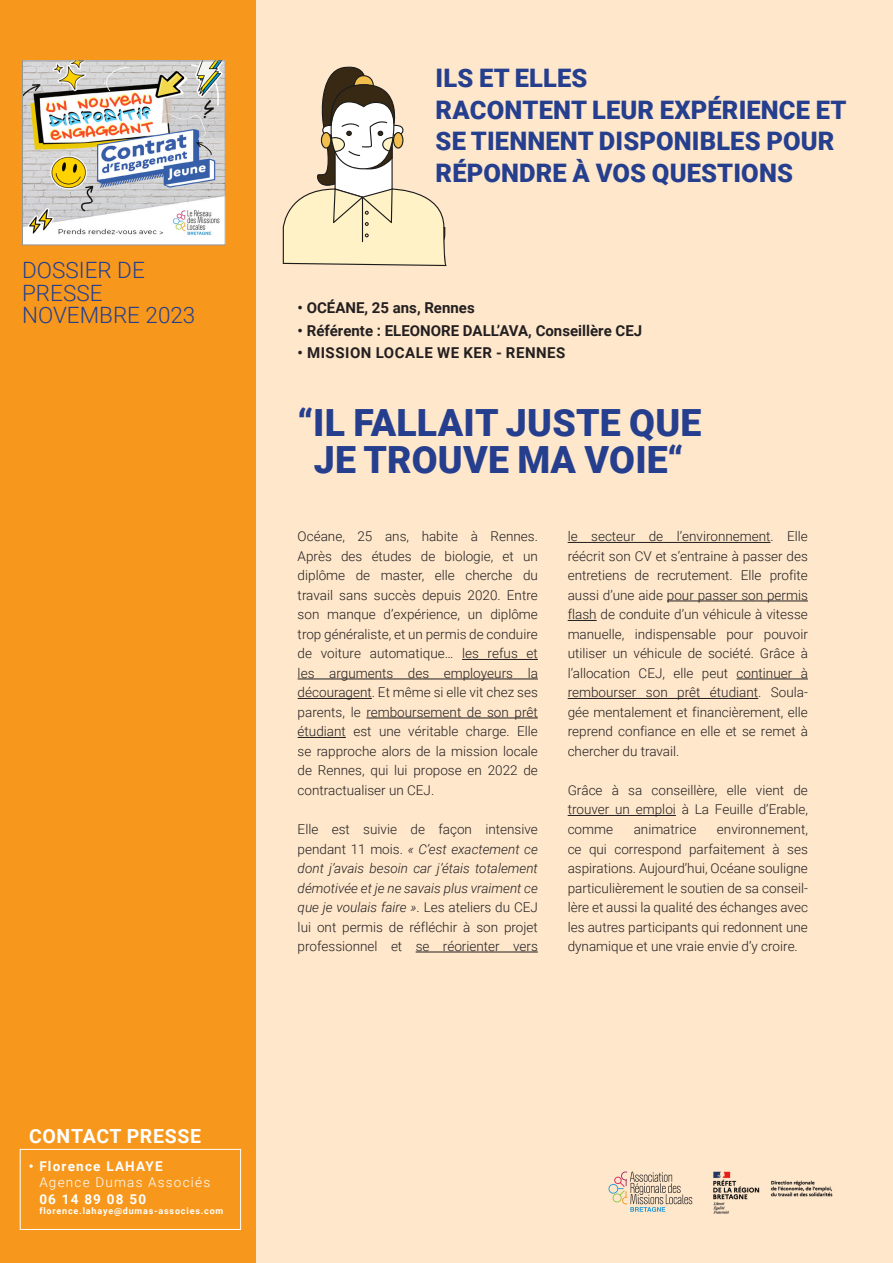
<style>
.page{position:relative;width:893px;height:1263px;background:#fff}
.page>*{position:absolute;margin:0;border:0;box-sizing:border-box;transform-origin:0 0}
.t1{font:900 37.5px/37.5px "Roboto";letter-spacing:.005em;color:#253f8e;text-align:center}
.t2{font:900 25.5px/31.5px "Roboto";letter-spacing:.005em;color:#253f8e}
.t3{font:300 22.5px/22.5px "Roboto";color:#253f8e}
.t4{font:700 19.5px "Roboto";letter-spacing:.035em;color:#fff}
.t5{font:700 15px "Roboto";color:#231f20}
.t6{font:700 15px "Roboto";letter-spacing:.035em;color:#231f20}
.t7{font:300 13.5px/19.5px "Roboto";color:#231f20;text-align:justify}
.t8{font:700 13.5px/16.2px "Roboto";letter-spacing:.09em;color:#fff}
.t9{font:700 9px "Roboto";letter-spacing:.09em;color:#fff}
.s1{font-weight:300}
.s2{font-style:italic}
</style>
<div class="page">
<div style="left:255px;top:0;width:638px;height:1263px;background:#fee7cb"></div>
<div style="left:0;top:0;width:255px;height:1263px;background:#f7981d"></div>
<div style="left:20px;top:1149px;width:221px;height:81px;border:1px solid #fff"></div>
<svg style="left:283px;top:66px;width:163px;height:200px"></svg>
<hr style="left:462px;top:659px;width:76px;height:1px;background:#231f20">
<hr style="left:298px;top:679px;width:240px;height:1px;background:#231f20">
<hr style="left:298px;top:698px;width:74px;height:1px;background:#231f20">
<hr style="left:366px;top:718px;width:172px;height:1px;background:#231f20">
<hr style="left:298px;top:737px;width:48px;height:1px;background:#231f20">
<hr style="left:416px;top:952px;width:122px;height:1px;background:#231f20">
<hr style="left:568px;top:542px;width:202px;height:1px;background:#231f20">
<hr style="left:667px;top:601px;width:141px;height:1px;background:#231f20">
<svg style="left:568px;top:620px;width:29px;height:1px"></svg>
<hr style="left:737px;top:679px;width:71px;height:1px;background:#231f20">
<hr style="left:568px;top:698px;width:190px;height:1px;background:#231f20">
<hr style="left:568px;top:815px;width:108px;height:1px;background:#231f20">
<img style="left:24px;top:63px;width:200px;height:180px">
<div style="left:22px;top:61px;width:204px;height:184px;border:1px solid #939598"></div>
<img style="left:713px;top:1171px;width:120px;height:43px">
<svg style="left:608px;top:1171px;width:84px;height:41px"></svg>
<p class="t3" style="left:22px;top:258px;width:124px">DOSSIER DE<br>PRESSE</p>
<p class="t3" style="left:22px;top:303px;width:175px">NOVEMBRE 2023</p>
<p class="t4" style="left:29px;top:1122px;width:174px">CONTACT PRESSE</p>
<p class="t8" style="left:39px;top:1158px;width:172px;text-indent:-11px">• Florence LAHAYE<br><span class="s1">Agence Dumas Associés<br></span>06 14 89 08 50</p>
<p class="t9" style="left:39px;top:1204px;width:186px">florence.lahaye@dumas-associes.com</p>
<p class="t2" style="left:436px;top:61px;width:153px">ILS ET ELLES</p>
<p class="t2" style="left:436px;top:93px;width:412px">RACONTENT LEUR EXPÉRIENCE ET<br>SE TIENNENT DISPONIBLES POUR<br>RÉPONDRE À VOS QUESTIONS</p>
<p class="t5" style="left:298px;top:298px;width:179px">• OCÉANE, 25 ans, Rennes</p>
<p class="t5" style="left:298px;top:320px;width:346px">• Référente : ELEONORE DALL’AVA, Conseillère CEJ</p>
<p class="t6" style="left:298px;top:343px;width:269px">• MISSION LOCALE WE KER - RENNES</p>
<p class="t1" style="left:298px;top:402px;width:405px">“IL FALLAIT JUSTE QUE<br>JE TROUVE MA VOIE“</p>
<p class="t7" style="left:298px;top:526px;width:242px">Océane, 25 ans, habite à Rennes.<br>Après des études de biologie, et un diplôme de master, elle cherche du travail sans succès depuis 2020. Entre son manque d’expérience, un diplôme trop généraliste, et un permis de conduire de voiture automatique… les refus et les arguments des employeurs la découragent. Et même si elle vit chez ses parents, le remboursement de son prêt étudiant est une véritable charge. Elle se rapproche alors de la mission locale de Rennes, qui lui propose en 2022 de contractualiser un CEJ.</p>
<p class="t7" style="left:298px;top:819px;width:242px">Elle est suivie de façon intensive pendant 11 mois. <span class="s2">« C’est exactement ce dont j’avais besoin car j’étais totalement démotivée et je ne savais plus vraiment ce que je voulais faire »</span>. Les ateliers du CEJ lui ont permis de réfléchir à son projet professionnel et se réorienter vers</p>
<p class="t7" style="left:568px;top:526px;width:242px">le secteur de l’environnement. Elle réécrit son CV et s’entraine à passer des entretiens de recrutement. Elle profite aussi d’une aide pour passer son permis flash de conduite d’un véhicule à vitesse manuelle, indispensable pour pouvoir utiliser un véhicule de société. Grâce à l’allocation CEJ, elle peut continuer à rembourser son prêt étudiant. Soula&shy;gée mentalement et financièrement, elle reprend confiance en elle et se remet à chercher du travail.</p>
<p class="t7" style="left:568px;top:780px;width:242px">Grâce à sa conseillère, elle vient de trouver un emploi à La Feuille d’Erable, comme</p>
<p class="t7" style="left:568px;top:819px;width:242px;text-indent:149px">environnement, ce qui correspond parfaitement à ses aspirations. Aujourd’hui, Océane souligne particulièrement le soutien de sa conseil&shy;lère et aussi la qualité des échanges avec les autres participants qui redonnent une dynamique et une vraie envie d’y croire.</p>
<p class="t7" style="left:634px;top:819px;width:64px">animatrice</p>
</div>
